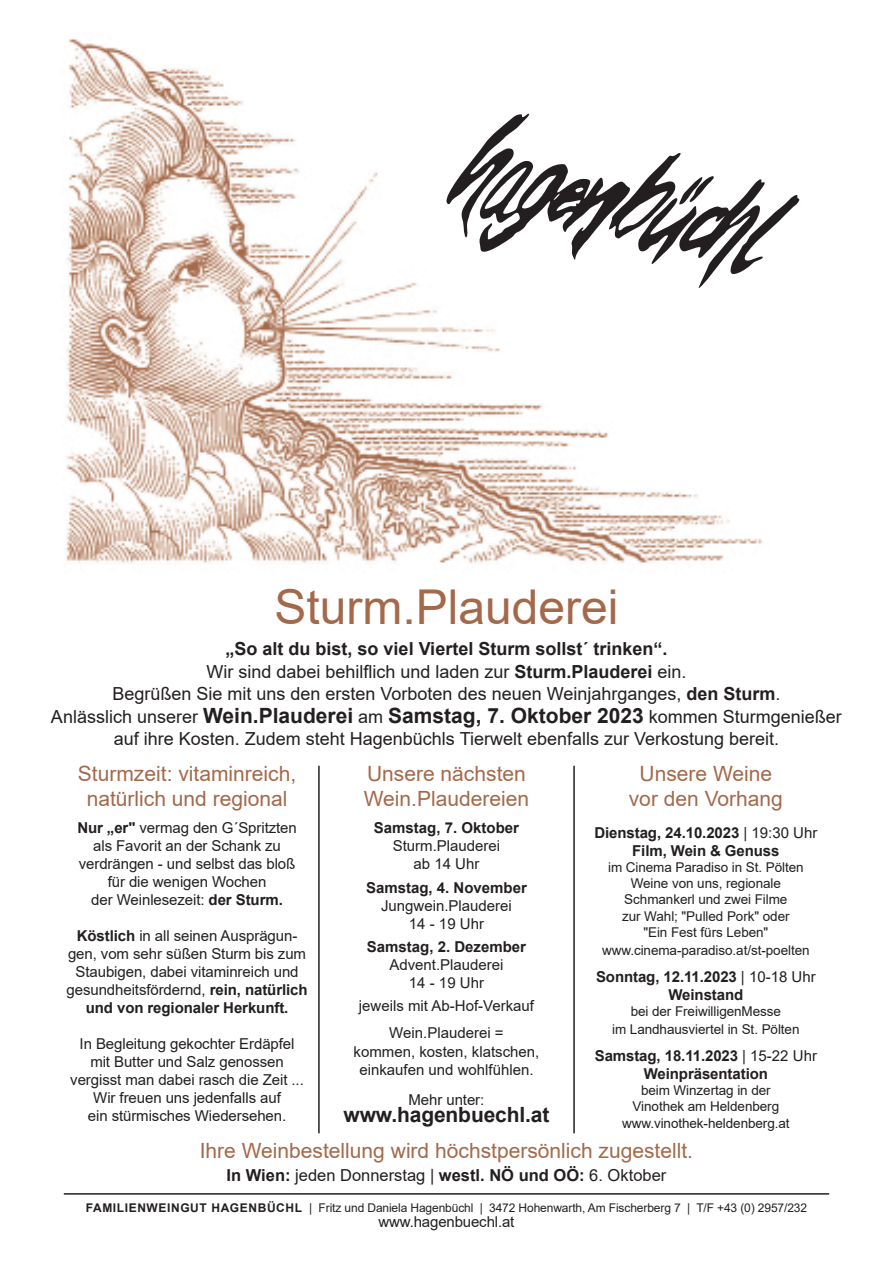
<style>
.page{position:relative;width:893px;height:1263px;background:#fff}
.page>*{position:absolute;margin:0;border:0;box-sizing:border-box;transform-origin:0 0}
.t1{font:48px "Arial";color:#a4694a}
.t2{font:21px/25.2px "Arial";color:#a4694a;text-align:center}
.t3{font:700 21px "Arial";letter-spacing:-.005em;color:#231f20}
.t4{font:18px/22.5px "Arial";color:#231f20;text-align:center}
.t5{font:16.5px "Arial";color:#231f20}
.t6{font:15px/18px "Arial";letter-spacing:-.005em;color:#231f20;text-align:center}
.t7{font:700 15px/18px "Arial";letter-spacing:-.005em;color:#231f20;text-align:center}
.t8{font:13.5px/16.2px "Arial";letter-spacing:-.005em;color:#231f20;text-align:center}
.t9{font:12px "Arial";letter-spacing:-.01em;color:#231f20}
.s1{font-weight:700}
.s2{font-weight:700;font-size:21px}
.s3{font-weight:400}
</style>
<div class="page">
<img style="left:66px;top:39px;width:697px;height:524px">
<svg style="left:445px;top:114px;width:355px;height:175px"></svg>
<hr style="left:318px;top:766px;width:2px;height:367px;background:#231f20">
<hr style="left:573px;top:766px;width:2px;height:367px;background:#231f20">
<hr style="left:64px;top:1193px;width:765px;height:1px;background:#231f20">
<h1 class="t1" style="left:274px;top:574px;width:346px">Sturm.Plauderei</h1>
<p class="t4" style="left:51px;top:637px;width:792px"><span class="s1">„So alt du bist, so viel Viertel Sturm sollst´ trinken“.<br></span>Wir sind dabei behilflich und laden zur <span class="s1">Sturm.Plauderei</span> ein.<br>Begrüßen Sie mit uns den ersten Vorboten des neuen Weinjahrganges, <span class="s1">den Sturm</span>.<br>Anlässlich unserer <span class="s2">Wein.Plauderei</span> am <span class="s2">Samstag, 7. Oktober 2023</span> kommen Sturmgenießer auf ihre Kosten. Zudem steht Hagenbüchls Tierwelt ebenfalls zur Verkostung bereit.</p>
<h2 class="t2" style="left:78px;top:761px;width:220px">Sturmzeit: vitaminreich, natürlich und regional</h2>
<p class="t6" style="left:77px;top:819px;width:221px"><span class="s1">Nur „er"</span> vermag den G´Spritzten als Favorit an der Schank zu verdrängen - und selbst das bloß für die wenigen Wochen<br>der Weinlesezeit: <span class="s1">der Sturm.</span></p>
<p class="t6" style="left:67px;top:927px;width:243px"><span class="s1">Köstlich</span> in all seinen Ausprägun&shy;gen, vom sehr süßen Sturm bis zum Staubigen, dabei vitaminreich und gesundheitsfördernd, <span class="s1">rein, natürlich und von regionaler Herkunft.</span></p>
<p class="t6" style="left:70px;top:1035px;width:235px">In Begleitung gekochter Erdäpfel mit Butter und Salz genossen vergisst man dabei rasch die Zeit ...<br>Wir freuen uns jedenfalls auf<br>ein stürmisches Wiedersehen.</p>
<h2 class="t2" style="left:364px;top:761px;width:167px;text-align:left">Unsere nächsten<br>Wein.Plaudereien</h2>
<p class="t7" style="left:374px;top:819px;width:147px">Samstag, 7. Oktober</p>
<p class="t6" style="left:393px;top:837px;width:109px">Sturm.Plauderei ab 14 Uhr</p>
<p class="t7" style="left:366px;top:878px;width:162px">Samstag, 4. November</p>
<p class="t6" style="left:381px;top:896px;width:132px">Jungwein.Plauderei<br>14 - 19 Uhr</p>
<p class="t7" style="left:367px;top:938px;width:161px">Samstag, 2. Dezember</p>
<p class="t6" style="left:389px;top:956px;width:116px">Advent.Plauderei<br>14 - 19 Uhr</p>
<p class="t6" style="left:359px;top:993px;width:177px;line-height:27px">jeweils mit Ab-Hof-Verkauf<br>Wein.Plauderei =</p>
<p class="t6" style="left:354px;top:1042px;width:187px">kommen, kosten, klatschen, einkaufen und wohlfühlen.</p>
<p class="t6" style="left:409px;top:1091px;width:77px">Mehr unter:</p>
<h2 class="t3" style="left:343px;top:1100px;width:207px">www.hagenbuechl.at</h2>
<h2 class="t2" style="left:629px;top:761px;width:156px">Unsere Weine vor den Vorhang</h2>
<p class="t7" style="left:594px;top:824px;width:224px">Dienstag, 24.10.2023 <span class="s3">| 19:30 Uhr<br></span>Film, Wein &amp; Genuss</p>
<p class="t8" style="left:608px;top:859px;width:197px">im Cinema Paradiso in St. Pölten<br>Weine von uns, regionale<br>Schmankerl und zwei Filme<br>zur Wahl; "Pulled Pork" oder<br>"Ein Fest fürs Leben"</p>
<p class="t8" style="left:602px;top:942px;width:209px">www.cinema-paradiso.at/st-poelten</p>
<p class="t7" style="left:596px;top:968px;width:221px">Sonntag, 12.11.2023 <span class="s3">| 10-18 Uhr<br></span>Weinstand</p>
<p class="t8" style="left:612px;top:1002px;width:189px;line-height:18px">bei der FreiwilligenMesse<br>im Landhausviertel in St. Pölten</p>
<p class="t7" style="left:595px;top:1047px;width:224px">Samstag, 18.11.2023 <span class="s3">| 15-22 Uhr<br></span>Weinpräsentation</p>
<p class="t8" style="left:622px;top:1082px;width:169px">beim Winzertag in der<br>Vinothek am Heldenberg www.vinothek-heldenberg.at</p>
<h2 class="t2" style="left:200px;top:1138px;width:495px">Ihre Weinbestellung wird höchstpersönlich zugestellt.</h2>
<p class="t5" style="left:227px;top:1163px;width:441px"><span class="s1">In Wien:</span> jeden Donnerstag | <span class="s1">westl. NÖ und OÖ:</span> 6. Oktober</p>
<p class="t9" style="left:86px;top:1199px;width:723px"><span class="s1">FAMILIENWEINGUT HAGENBÜCHL</span> | Fritz und Daniela Hagenbüchl | 3472 Hohenwarth, Am Fischerberg 7 | T/F +43 (0) 2957/232</p>
<p class="t6" style="left:379px;top:1212px;width:137px">www.hagenbuechl.at</p>
</div>
